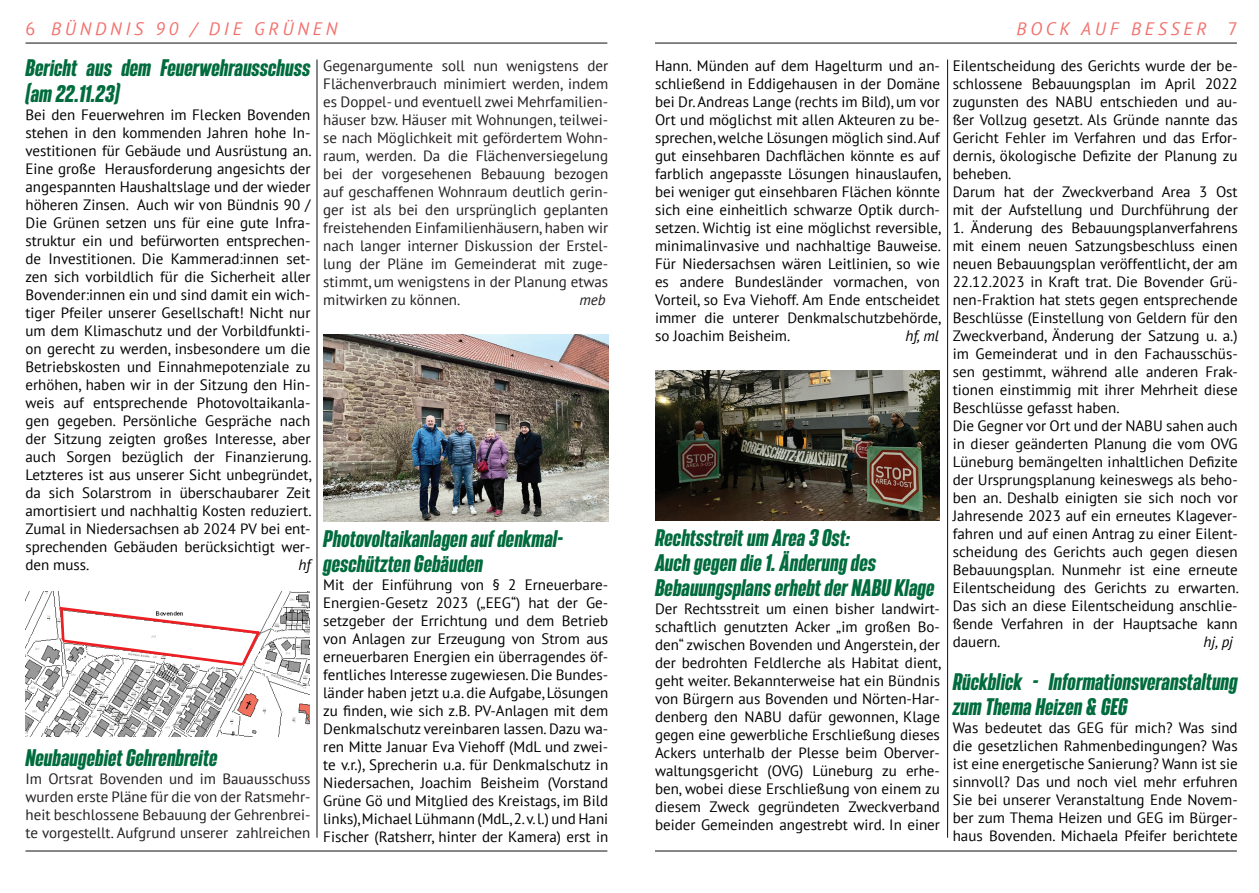
<style>
.page{position:relative;width:1259px;height:893px;background:#fff}
.page>*{position:absolute;margin:0;border:0;box-sizing:border-box;transform-origin:0 0}
.t1{font:italic 700 21px/25.2px "Bereit";color:#006b3d}
.t2{font:italic 18px "PT Sans";letter-spacing:.21em;color:#f2706c}
.t3{font:15px/18px "PT Sans";color:#000;text-align:justify}
.t4{font:15px/18px "PT Sans";color:#231f20;text-align:justify}
.t5{font:italic 15px "PT Sans";color:#000}
.t6{font:italic 15px "PT Sans";color:#231f20}
.t7{font:7.8px "Arial";color:#231f20}
.s1{font-style:normal}
</style>
<div class="page">
<hr style="left:316px;top:60px;width:1px;height:778px;background:#231f20">
<hr style="left:26px;top:43px;width:581px;height:1px;background:#231f20">
<hr style="left:26px;top:850px;width:581px;height:1px;background:#231f20">
<hr style="left:947px;top:60px;width:1px;height:778px;background:#231f20">
<hr style="left:655px;top:43px;width:581px;height:1px;background:#231f20">
<hr style="left:655px;top:850px;width:581px;height:1px;background:#231f20">
<img style="left:323px;top:334px;width:285px;height:188px">
<img style="left:655px;top:370px;width:285px;height:151px">
<img style="left:26px;top:592px;width:284px;height:144px">
<svg style="left:56px;top:605px;width:206px;height:64px"></svg>
<p class="t2" style="left:26px;top:17px;width:313px"><span class="s1">6</span> BÜNDNIS 90 / DIE GRÜNEN</p>
<p class="t2" style="left:1016px;top:17px;width:223px">BOCK AUF BESSER <span class="s1">7</span></p>
<p class="t4" style="left:323px;top:56px;width:286px">Gegenargumente soll nun wenigstens der Flächenverbrauch minimiert werden, indem es Doppel- und eventuell zwei Mehrfamilien&shy;häuser bzw. Häuser mit Wohnungen, teilwei&shy;se nach Möglichkeit mit gefördertem Wohn&shy;raum, werden. Da die Flächenversiegelung bei der vorgesehenen Bebauung bezogen auf geschaffenen Wohnraum deutlich gerin&shy;ger ist als bei den ursprünglich geplanten freistehenden Einfamilienhäusern, haben wir nach langer interner Diskussion der Erstel&shy;lung der Pläne im Gemeinderat mit zuge&shy;stimmt, um wenigstens in der Planung etwas mitwirken zu können.</p>
<h1 class="t1" style="left:26px;top:56px;width:286px">Bericht aus dem Feuerwehrausschuss (am 22.11.23)</h1>
<p class="t3" style="left:26px;top:105px;width:288px">Bei den Feuerwehren im Flecken Bovenden stehen in den kommenden Jahren hohe In&shy;vestitionen für Gebäude und Ausrüstung an.<br>Eine große Herausforderung angesichts der angespannten Haushaltslage und der wieder höheren Zinsen. Auch wir von Bündnis 90 / Die Grünen setzen uns für eine gute Infra&shy;struktur ein und befürworten entsprechen&shy;de Investitionen. Die Kammerad:innen set&shy;zen sich vorbildlich für die Sicherheit aller Bovender:innen ein und sind damit ein wich&shy;tiger Pfeiler unserer Gesellschaft! Nicht nur um dem Klimaschutz und der Vorbildfunkti&shy;on gerecht zu werden, insbesondere um die Betriebskosten und Einnahmepotenziale zu erhöhen, haben wir in der Sitzung den Hin&shy;weis auf entsprechende Photovoltaikanla&shy;gen gegeben. Persönliche Gespräche nach der Sitzung zeigten großes Interesse, aber auch Sorgen bezüglich der Finanzierung.<br>Letzteres ist aus unserer Sicht unbegründet, da sich Solarstrom in überschaubarer Zeit amortisiert und nachhaltig Kosten reduziert.<br>Zumal in Niedersachsen ab 2024 PV bei ent&shy;sprechenden Gebäuden berücksichtigt wer&shy;den muss.</p>
<p class="t3" style="left:952px;top:56px;width:286px;text-align:left">Eilentscheidung des Gerichts wurde der be&shy;schlossene Bebauungsplan im April 2022 zugunsten des NABU entschieden und au&shy;ßer Vollzug gesetzt. Als Gründe nannte das Gericht Fehler im Verfahren und das Erfor&shy;dernis, ökologische Defizite der Planung zu beheben.<br>Darum hat der Zweckverband Area 3 Ost mit der Aufstellung und Durchführung der</p>
<p class="t3" style="left:952px;top:218px;width:288px;text-align:left">1. Änderung des Bebauungsplanverfahrens mit einem neuen Satzungsbeschluss einen neuen Bebauungsplan veröffentlicht, der am 22.12.2023 in Kraft trat. Die Bovender Grü&shy;nen-Fraktion hat stets gegen entsprechende Beschlüsse (Einstellung von Geldern für den Zweckverband, Änderung der Satzung u. a.) im Gemeinderat und in den Fachausschüs&shy;sen gestimmt, während alle anderen Frak&shy;tionen einstimmig mit ihrer Mehrheit diese Beschlüsse gefasst haben.<br>Die Gegner vor Ort und der NABU sahen auch in dieser geänderten Planung die vom OVG Lüneburg bemängelten inhaltlichen Defizite der Ursprungsplanung keineswegs als beho&shy;ben an. Deshalb einigten sie sich noch vor Jahresende 2023 auf ein erneutes Klagever&shy;fahren und auf einen Antrag zu einer Eilent&shy;scheidung des Gerichts auch gegen diesen Bebauungsplan. Nunmehr ist eine erneute Eilentscheidung des Gerichts zu erwarten.<br>Das sich an diese Eilentscheidung anschlie&shy;ßende Verfahren in der Hauptsache kann dauern.</p>
<p class="t3" style="left:655px;top:56px;width:288px">Hann. Münden auf dem Hagelturm und an&shy;schließend in Eddigehausen in der Domäne bei Dr. Andreas Lange (rechts im Bild), um vor Ort und möglichst mit allen Akteuren zu be&shy;sprechen, welche Lösungen möglich sind. Auf gut einsehbaren Dachflächen könnte es auf farblich angepasste Lösungen hinauslaufen, bei weniger gut einsehbaren Flächen könnte sich eine einheitlich schwarze Optik durch&shy;setzen. Wichtig ist eine möglichst reversible, minimalinvasive und nachhaltige Bauweise.<br>Für Niedersachsen wären Leitlinien, so wie es andere Bundesländer vormachen, von Vorteil, so Eva Viehoff. Am Ende entscheidet immer die unterer Denkmalschutzbehörde, so Joachim Beisheim.</p>
<p class="t6" style="left:579px;top:290px;width:28px">meb</p>
<p class="t7" style="left:90px;top:307px;width:196px">Auszug Alkis Geltungsbereich „Gehrenbreite/Steinbreite</p>
<p class="t5" style="left:905px;top:326px;width:35px">hf, ml</p>
<h1 class="t1" style="left:655px;top:525px;width:281px">Rechtsstreit um Area 3 Ost:<br>Auch gegen die 1. Änderung des<br>Bebauungsplans erhebt der NABU Klage</h1>
<p class="t3" style="left:655px;top:600px;width:288px">Der Rechtsstreit um einen bisher landwirt&shy;schaftlich genutzten Acker „im großen Bo&shy;den“ zwischen Bovenden und Angerstein, der der bedrohten Feldlerche als Habitat dient, geht weiter. Bekannterweise hat ein Bündnis von Bürgern aus Bovenden und Nörten-Har&shy;denberg den NABU dafür gewonnen, Klage gegen eine gewerbliche Erschließung dieses Ackers unterhalb der Plesse beim Oberver&shy;waltungsgericht (OVG) Lüneburg zu erhe&shy;ben, wobei diese Erschließung von einem zu diesem Zweck gegründeten Zweckverband beider Gemeinden angestrebt wird. In einer</p>
<h1 class="t1" style="left:323px;top:526px;width:241px">Photovoltaikanlagen auf denkmal&shy;geschützten Gebäuden</h1>
<p class="t3" style="left:323px;top:575px;width:286px">Mit der Einführung von § 2 Erneuerbare-Energien-Gesetz 2023 („EEG“) hat der Ge&shy;setzgeber der Errichtung und dem Betrieb von Anlagen zur Erzeugung von Strom aus erneuerbaren Energien ein überragendes öf&shy;fentliches Interesse zugewiesen. Die Bundes&shy;länder haben jetzt u.a. die Aufgabe, Lösungen zu finden, wie sich z.B. PV-Anlagen mit dem Denkmalschutz vereinbaren lassen. Dazu wa&shy;ren Mitte Januar Eva Viehoff (MdL und zwei&shy;te v.r.), Sprecherin u.a. für Denkmalschutz in Niedersachen, Joachim Beisheim (Vorstand Grüne Gö und Mitglied des Kreistags, im Bild links), Michael Lühmann (MdL, 2. v. l.) und Hani Fischer (Ratsherr, hinter der Kamera) erst in</p>
<p class="t5" style="left:299px;top:555px;width:14px">hf</p>
<p class="t5" style="left:1203px;top:632px;width:31px">hj, pj</p>
<h1 class="t1" style="left:952px;top:669px;width:286px">Rückblick - Informationsveranstaltung zum Thema Heizen &amp; GEG</h1>
<p class="t3" style="left:952px;top:719px;width:286px">Was bedeutet das GEG für mich? Was sind die gesetzlichen Rahmenbedingungen? Was ist eine energetische Sanierung? Wann ist sie sinnvoll? Das und noch viel mehr erfuhren Sie bei unserer Veranstaltung Ende Novem&shy;ber zum Thema Heizen und GEG im Bürger&shy;haus Bovenden. Michaela Pfeifer berichtete</p>
<h1 class="t1" style="left:26px;top:745px;width:193px">Neubaugebiet Gehrenbreite</h1>
<p class="t4" style="left:26px;top:769px;width:286px">Im Ortsrat Bovenden und im Bauausschuss wurden erste Pläne für die von der Ratsmehr&shy;heit beschlossene Bebauung der Gehrenbrei&shy;te vorgestellt. Aufgrund unserer zahlreichen</p>
</div>
